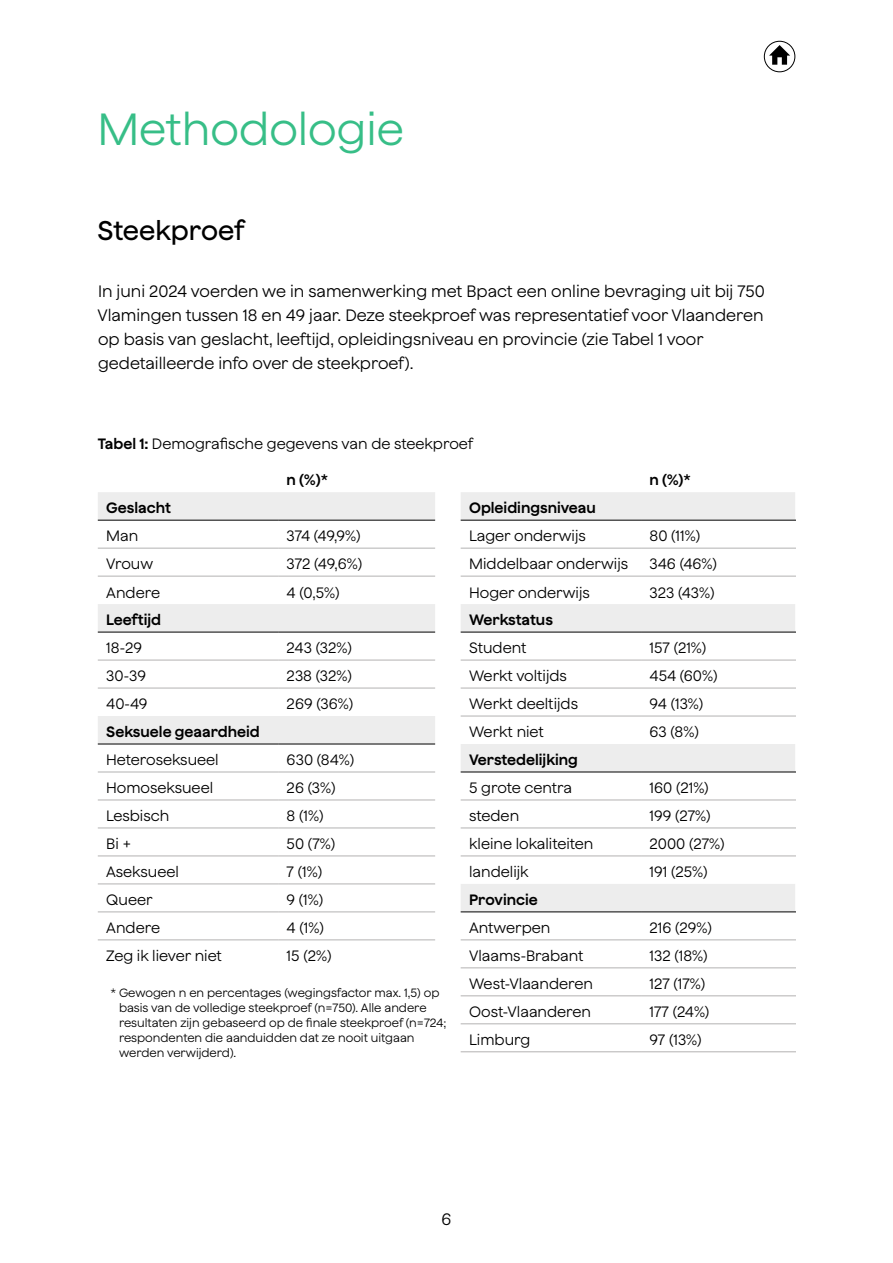
<style>
.page{position:relative;width:893px;height:1263px;background:#fff}
.page>*{position:absolute;margin:0;border:0;box-sizing:border-box;transform-origin:0 0}
.t1{font:45px "Jokker";color:#37be87}
.t2{font:500 27px "Jokker";color:#000}
.t3{font:16.5px/24px "Jokker";color:#000}
.t4{font:15px "Jokker";color:#000}
.t5{font:600 15px "Jokker";color:#000}
.t6{font:12px/15px "Jokker";color:#000}
.s1{font-weight:600}
</style>
<div class="page">
<svg style="left:98px;top:492px;width:697px;height:420px"></svg>
<hr style="left:98px;top:548px;width:180px;height:1px;background:#b3b2b2">
<hr style="left:278px;top:548px;width:157px;height:1px;background:#b3b2b2">
<hr style="left:98px;top:576px;width:180px;height:1px;background:#b3b2b2">
<hr style="left:278px;top:576px;width:157px;height:1px;background:#b3b2b2">
<hr style="left:98px;top:660px;width:180px;height:1px;background:#b3b2b2">
<hr style="left:278px;top:660px;width:157px;height:1px;background:#b3b2b2">
<hr style="left:98px;top:688px;width:180px;height:1px;background:#b3b2b2">
<hr style="left:278px;top:688px;width:157px;height:1px;background:#b3b2b2">
<hr style="left:98px;top:772px;width:180px;height:1px;background:#b3b2b2">
<hr style="left:278px;top:772px;width:157px;height:1px;background:#b3b2b2">
<hr style="left:98px;top:800px;width:180px;height:1px;background:#b3b2b2">
<hr style="left:278px;top:800px;width:157px;height:1px;background:#b3b2b2">
<hr style="left:98px;top:827px;width:180px;height:1px;background:#b3b2b2">
<hr style="left:278px;top:827px;width:157px;height:1px;background:#b3b2b2">
<hr style="left:98px;top:855px;width:180px;height:1px;background:#b3b2b2">
<hr style="left:278px;top:855px;width:157px;height:1px;background:#b3b2b2">
<hr style="left:98px;top:883px;width:180px;height:1px;background:#b3b2b2">
<hr style="left:278px;top:883px;width:157px;height:1px;background:#b3b2b2">
<hr style="left:98px;top:911px;width:180px;height:1px;background:#b3b2b2">
<hr style="left:278px;top:911px;width:157px;height:1px;background:#b3b2b2">
<hr style="left:98px;top:939px;width:180px;height:1px;background:#b3b2b2">
<hr style="left:278px;top:939px;width:157px;height:1px;background:#b3b2b2">
<hr style="left:461px;top:548px;width:180px;height:1px;background:#b3b2b2">
<hr style="left:641px;top:548px;width:154px;height:1px;background:#b3b2b2">
<hr style="left:461px;top:576px;width:180px;height:1px;background:#b3b2b2">
<hr style="left:641px;top:576px;width:154px;height:1px;background:#b3b2b2">
<hr style="left:461px;top:660px;width:180px;height:1px;background:#b3b2b2">
<hr style="left:641px;top:660px;width:154px;height:1px;background:#b3b2b2">
<hr style="left:461px;top:688px;width:180px;height:1px;background:#b3b2b2">
<hr style="left:641px;top:688px;width:154px;height:1px;background:#b3b2b2">
<hr style="left:461px;top:716px;width:180px;height:1px;background:#b3b2b2">
<hr style="left:641px;top:716px;width:154px;height:1px;background:#b3b2b2">
<hr style="left:461px;top:800px;width:180px;height:1px;background:#b3b2b2">
<hr style="left:641px;top:800px;width:154px;height:1px;background:#b3b2b2">
<hr style="left:461px;top:827px;width:180px;height:1px;background:#b3b2b2">
<hr style="left:641px;top:827px;width:154px;height:1px;background:#b3b2b2">
<hr style="left:461px;top:855px;width:180px;height:1px;background:#b3b2b2">
<hr style="left:641px;top:855px;width:154px;height:1px;background:#b3b2b2">
<hr style="left:461px;top:939px;width:180px;height:1px;background:#b3b2b2">
<hr style="left:641px;top:939px;width:154px;height:1px;background:#b3b2b2">
<hr style="left:461px;top:967px;width:180px;height:1px;background:#b3b2b2">
<hr style="left:641px;top:967px;width:154px;height:1px;background:#b3b2b2">
<hr style="left:461px;top:995px;width:180px;height:1px;background:#b3b2b2">
<hr style="left:641px;top:995px;width:154px;height:1px;background:#b3b2b2">
<hr style="left:461px;top:1023px;width:180px;height:1px;background:#b3b2b2">
<hr style="left:641px;top:1023px;width:154px;height:1px;background:#b3b2b2">
<hr style="left:461px;top:1051px;width:180px;height:1px;background:#b3b2b2">
<hr style="left:641px;top:1051px;width:154px;height:1px;background:#b3b2b2">
<hr style="left:98px;top:520px;width:180px;height:1px;background:#000">
<hr style="left:278px;top:520px;width:157px;height:1px;background:#000">
<hr style="left:98px;top:744px;width:180px;height:1px;background:#000">
<hr style="left:278px;top:744px;width:157px;height:1px;background:#000">
<hr style="left:98px;top:632px;width:180px;height:1px;background:#000">
<hr style="left:278px;top:632px;width:157px;height:1px;background:#000">
<hr style="left:461px;top:520px;width:180px;height:1px;background:#000">
<hr style="left:641px;top:520px;width:154px;height:1px;background:#000">
<hr style="left:641px;top:632px;width:154px;height:1px;background:#000">
<hr style="left:461px;top:632px;width:180px;height:1px;background:#000">
<hr style="left:461px;top:772px;width:180px;height:1px;background:#000">
<hr style="left:641px;top:772px;width:154px;height:1px;background:#000">
<hr style="left:461px;top:911px;width:180px;height:1px;background:#000">
<hr style="left:641px;top:911px;width:154px;height:1px;background:#000">
<div style="left:764px;top:41px;width:31px;height:31px;border:1px solid #000;border-radius:50%"></div>
<svg style="left:769px;top:45px;width:21px;height:20px"></svg>
<h1 class="t1" style="left:98px;top:98px;width:308px">Methodologie</h1>
<h2 class="t2" style="left:98px;top:212px;width:148px">Steekproef</h2>
<p class="t3" style="left:97px;top:277px;width:669px">In juni 2024 voerden we in samenwerking met Bpact een online bevraging uit bij 750<br>Vlamingen tussen 18 en 49 jaar. Deze steekproef was representatief voor Vlaanderen op basis van geslacht, leeftijd, opleidingsniveau en provincie (zie Tabel 1 voor gedetailleerde info over de steekproef).</p>
<p class="t4" style="left:98px;top:433px;width:377px"><span class="s1">Tabel 1:</span> Demografische gegevens van de steekproef</p>
<p class="t5" style="left:287px;top:470px;width:43px">n (%)*</p>
<p class="t5" style="left:649px;top:470px;width:43px">n (%)*</p>
<p class="t5" style="left:106px;top:497px;width:66px">Geslacht</p>
<p class="t5" style="left:469px;top:497px;width:128px">Opleidingsniveau</p>
<p class="t4" style="left:106px;top:526px;width:33px">Man</p>
<p class="t4" style="left:287px;top:526px;width:75px">374 (49,9%)</p>
<p class="t4" style="left:469px;top:526px;width:118px">Lager onderwijs</p>
<p class="t4" style="left:649px;top:526px;width:52px">80 (11%)</p>
<p class="t4" style="left:106px;top:554px;width:48px">Vrouw</p>
<p class="t4" style="left:287px;top:554px;width:77px">372 (49,6%)</p>
<p class="t4" style="left:469px;top:554px;width:161px">Middelbaar onderwijs</p>
<p class="t4" style="left:649px;top:554px;width:69px">346 (46%)</p>
<p class="t4" style="left:106px;top:582px;width:55px">Andere</p>
<p class="t4" style="left:287px;top:582px;width:54px">4 (0,5%)</p>
<p class="t4" style="left:469px;top:582px;width:122px">Hoger onderwijs</p>
<p class="t4" style="left:649px;top:582px;width:67px">323 (43%)</p>
<p class="t5" style="left:106px;top:609px;width:56px">Leeftijd</p>
<p class="t5" style="left:469px;top:609px;width:85px">Werkstatus</p>
<p class="t4" style="left:106px;top:637px;width:37px">18-29</p>
<p class="t4" style="left:287px;top:637px;width:67px">243 (32%)</p>
<p class="t4" style="left:469px;top:637px;width:59px">Student</p>
<p class="t4" style="left:649px;top:637px;width:58px">157 (21%)</p>
<p class="t4" style="left:106px;top:665px;width:41px">30-39</p>
<p class="t4" style="left:287px;top:665px;width:67px">238 (32%)</p>
<p class="t4" style="left:469px;top:665px;width:99px">Werkt voltijds</p>
<p class="t4" style="left:649px;top:665px;width:69px">454 (60%)</p>
<p class="t4" style="left:106px;top:694px;width:43px">40-49</p>
<p class="t4" style="left:287px;top:694px;width:68px">269 (36%)</p>
<p class="t4" style="left:469px;top:693px;width:110px">Werkt deeltijds</p>
<p class="t4" style="left:649px;top:693px;width:55px">94 (13%)</p>
<p class="t5" style="left:106px;top:721px;width:155px">Seksuele geaardheid</p>
<p class="t4" style="left:469px;top:722px;width:76px">Werkt niet</p>
<p class="t4" style="left:649px;top:722px;width:51px">63 (8%)</p>
<p class="t4" style="left:106px;top:749px;width:114px">Heteroseksueel</p>
<p class="t4" style="left:287px;top:749px;width:69px">630 (84%)</p>
<p class="t5" style="left:469px;top:749px;width:110px">Verstedelijking</p>
<p class="t4" style="left:106px;top:777px;width:108px">Homoseksueel</p>
<p class="t4" style="left:287px;top:777px;width:50px">26 (3%)</p>
<p class="t4" style="left:469px;top:777px;width:105px">5 grote centra</p>
<p class="t4" style="left:649px;top:777px;width:61px">160 (21%)</p>
<p class="t4" style="left:106px;top:805px;width:64px">Lesbisch</p>
<p class="t4" style="left:287px;top:805px;width:38px">8 (1%)</p>
<p class="t4" style="left:469px;top:805px;width:52px">steden</p>
<p class="t4" style="left:649px;top:805px;width:63px">199 (27%)</p>
<p class="t4" style="left:106px;top:833px;width:27px">Bi +</p>
<p class="t4" style="left:287px;top:833px;width:50px">50 (7%)</p>
<p class="t4" style="left:469px;top:833px;width:126px">kleine lokaliteiten</p>
<p class="t4" style="left:649px;top:833px;width:77px">2000 (27%)</p>
<p class="t4" style="left:106px;top:861px;width:74px">Aseksueel</p>
<p class="t4" style="left:287px;top:861px;width:37px">7 (1%)</p>
<p class="t4" style="left:469px;top:862px;width:61px">landelijk</p>
<p class="t4" style="left:649px;top:862px;width:60px">191 (25%)</p>
<p class="t4" style="left:106px;top:889px;width:48px">Queer</p>
<p class="t4" style="left:287px;top:889px;width:38px">9 (1%)</p>
<p class="t5" style="left:469px;top:889px;width:70px">Provincie</p>
<p class="t4" style="left:106px;top:917px;width:55px">Andere</p>
<p class="t4" style="left:287px;top:917px;width:39px">4 (1%)</p>
<p class="t4" style="left:469px;top:917px;width:83px">Antwerpen</p>
<p class="t4" style="left:649px;top:917px;width:64px">216 (29%)</p>
<p class="t4" style="left:106px;top:945px;width:117px">Zeg ik liever niet</p>
<p class="t4" style="left:287px;top:945px;width:46px">15 (2%)</p>
<p class="t4" style="left:469px;top:945px;width:116px">Vlaams-Brabant</p>
<p class="t4" style="left:649px;top:945px;width:60px">132 (18%)</p>
<p class="t4" style="left:469px;top:973px;width:125px">West-Vlaanderen</p>
<p class="t4" style="left:649px;top:973px;width:57px">127 (17%)</p>
<p class="t4" style="left:469px;top:1001px;width:123px">Oost-Vlaanderen</p>
<p class="t4" style="left:649px;top:1001px;width:61px">177 (24%)</p>
<p class="t4" style="left:469px;top:1029px;width:63px">Limburg</p>
<p class="t4" style="left:649px;top:1029px;width:54px">97 (13%)</p>
<p class="t6" style="left:119px;top:984px;width:329px;text-indent:-8px">* Gewogen n en percentages (wegingsfactor max. 1,5) op basis van de volledige steekproef (n=750). Alle andere resultaten zijn gebaseerd op de finale steekproef (n=724; respondenten die aanduidden dat ze nooit uitgaan werden verwijderd).</p>
<p class="t3" style="left:441px;top:1206px;width:11px">6</p>
</div>
